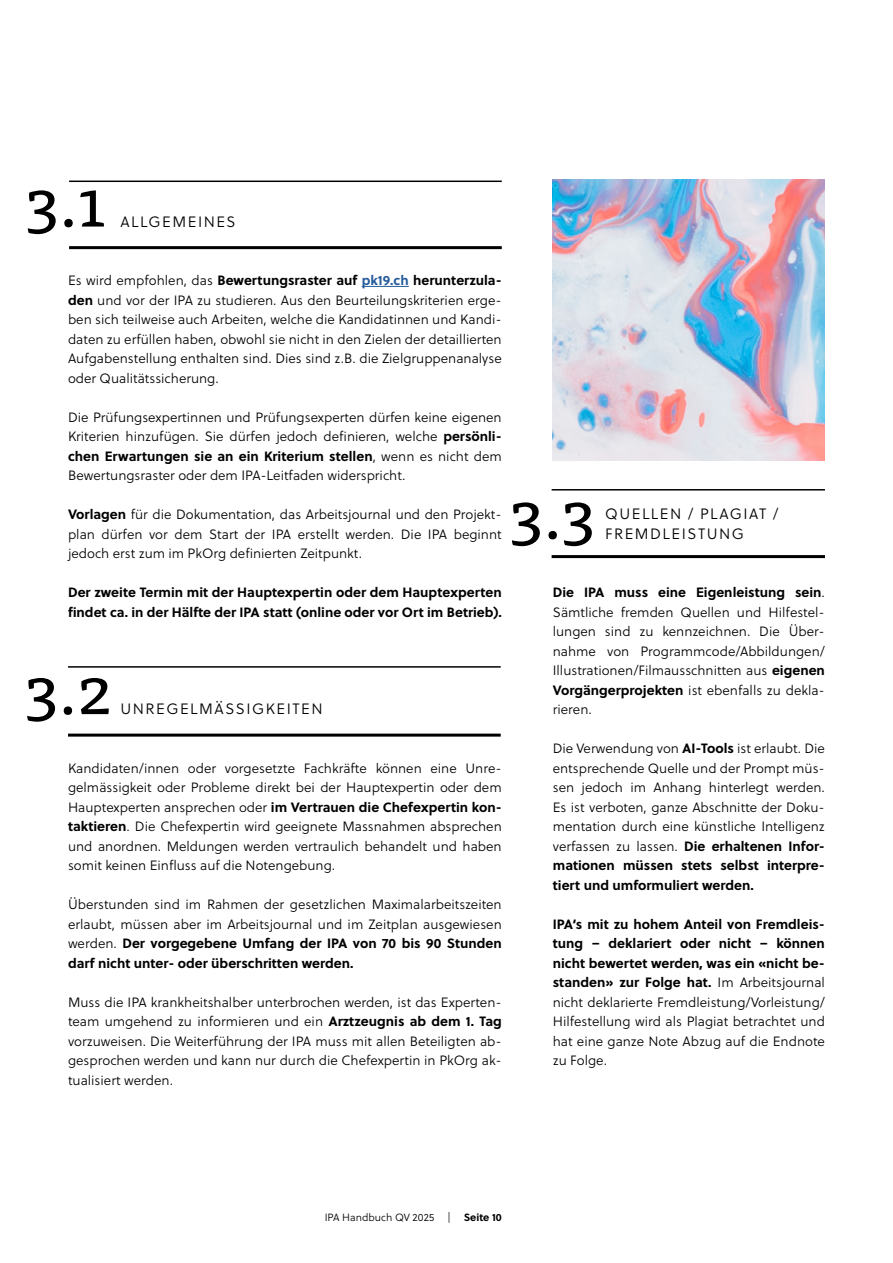
<style>
.page{position:relative;width:893px;height:1263px;background:#fff}
.page>*{position:absolute;margin:0;border:0;box-sizing:border-box;transform-origin:0 0}
.t1{font:66.6px "Tisa Pro";color:#000}
.t2{font:15px/19.5px "Soleil Lt";letter-spacing:.1em;color:#000}
.t3{font:13.5px/19.5px "Soleil Lt";color:#000;text-align:justify}
.t4{font:700 13.5px/19.5px "Soleil";color:#000}
.t5{font:10.5px "Soleil Lt";color:#000}
.t6{font:700 10.5px "Soleil";color:#000}
.s1{font-family:"Soleil Lt";font-weight:400}
.s2{color:#275b9b}
.s3{font-family:"Soleil";font-weight:700}
</style>
<div class="page">
<hr style="left:362px;top:286px;width:47px;height:1px;background:#275b9b">
<hr style="left:69px;top:181px;width:433px;height:1px;background:#000">
<hr style="left:69px;top:246px;width:433px;height:3px;background:#000">
<img style="left:553px;top:180px;width:272px;height:281px">
<hr style="left:68px;top:666px;width:433px;height:2px;background:#000">
<hr style="left:68px;top:734px;width:433px;height:3px;background:#000">
<hr style="left:552px;top:489px;width:273px;height:1px;background:#000">
<hr style="left:552px;top:555px;width:273px;height:3px;background:#000">
<h1 class="t1" style="left:26px;top:154px;width:81px">3.1</h1>
<p class="t2" style="left:121px;top:211px;width:117px">ALLGEMEINES</p>
<p class="t4" style="left:68px;top:270px;width:435px"><span class="s1">Es wird empfohlen, das</span> Bewertungsraster auf <span class="s2">pk19.ch</span> herunterzula-</p>
<p class="t3" style="left:68px;top:290px;width:435px"><span class="s3">den</span> und vor der IPA zu studieren. Aus den Beurteilungskriterien erge&shy;ben sich teilweise auch Arbeiten, welche die Kandidatinnen und Kandi&shy;daten zu erfüllen haben, obwohl sie nicht in den Zielen der detaillierten Aufgabenstellung enthalten sind. Dies sind z.B. die Zielgruppenanalyse oder Qualitätssicherung.</p>
<p class="t3" style="left:68px;top:407px;width:435px">Die Prüfungsexpertinnen und Prüfungsexperten dürfen keine eigenen<br>Kriterien hinzufügen. Sie dürfen jedoch definieren, welche <span class="s3">persönli-</span></p>
<p class="t4" style="left:68px;top:445px;width:435px">chen Erwartungen sie an ein Kriterium stellen<span class="s1">, wenn es nicht dem</span></p>
<p class="t3" style="left:68px;top:465px;width:339px">Bewertungsraster oder dem IPA-Leitfaden widerspricht.</p>
<p class="t3" style="left:68px;top:504px;width:435px"><span class="s3">Vorlagen</span> für die Dokumentation, das Arbeitsjournal und den Projekt&shy;plan dürfen vor dem Start der IPA erstellt werden. Die IPA beginnt jedoch erst zum im PkOrg definierten Zeitpunkt.</p>
<p class="t4" style="left:68px;top:582px;width:435px">Der zweite Termin mit der Hauptexpertin oder dem Hauptexperten findet ca. in der Hälfte der IPA statt (online oder vor Ort im Betrieb).</p>
<h1 class="t1" style="left:26px;top:642px;width:87px">3.2</h1>
<p class="t2" style="left:121px;top:699px;width:204px">UNREGELMÄSSIGKEITEN</p>
<p class="t3" style="left:68px;top:758px;width:435px">Kandidaten/innen oder vorgesetzte Fachkräfte können eine Unre&shy;gelmässigkeit oder Probleme direkt bei der Hauptexpertin oder dem</p>
<p class="t4" style="left:68px;top:796px;width:435px"><span class="s1">Hauptexperten ansprechen oder</span> im Vertrauen die Chefexpertin kon-</p>
<p class="t3" style="left:68px;top:816px;width:435px"><span class="s3">taktieren</span>. Die Chefexpertin wird geeignete Massnahmen absprechen und anordnen. Meldungen werden vertraulich behandelt und haben somit keinen Einfluss auf die Notengebung.</p>
<p class="t3" style="left:68px;top:894px;width:435px">Überstunden sind im Rahmen der gesetzlichen Maximalarbeitszeiten erlaubt, müssen aber im Arbeitsjournal und im Zeitplan ausgewiesen</p>
<p class="t4" style="left:68px;top:933px;width:435px"><span class="s1">werden.</span> Der vorgegebene Umfang der IPA von 70 bis 90 Stunden darf nicht unter- oder überschritten werden.</p>
<p class="t3" style="left:68px;top:992px;width:435px">Muss die IPA krankheitshalber unterbrochen werden, ist das Experten&shy;team umgehend zu informieren und ein <span class="s3">Arztzeugnis ab dem 1. Tag </span>vorzuweisen. Die Weiterführung der IPA muss mit allen Beteiligten ab&shy;gesprochen werden und kann nur durch die Chefexpertin in PkOrg ak&shy;tualisiert werden.</p>
<h1 class="t1" style="left:510px;top:466px;width:86px">3.3</h1>
<p class="t2" style="left:605px;top:504px;width:175px">QUELLEN / PLAGIAT /<br>FREMDLEISTUNG</p>
<p class="t4" style="left:553px;top:582px;width:274px">Die IPA muss eine Eigenleistung sein<span class="s1">.</span></p>
<p class="t3" style="left:553px;top:602px;width:274px">Sämtliche fremden Quellen und Hilfestel&shy;lungen sind zu kennzeichnen. Die Über&shy;nahme von Programmcode/Abbildungen/ Illustrationen/Filmausschnitten aus <span class="s3">eigenen Vorgängerprojekten</span> ist ebenfalls zu dekla&shy;rieren.</p>
<p class="t3" style="left:553px;top:738px;width:274px">Die Verwendung von <span class="s3">AI-Tools</span> ist erlaubt. Die entsprechende Quelle und der Prompt müs&shy;sen jedoch im Anhang hinterlegt werden.<br>Es ist verboten, ganze Abschnitte der Doku&shy;mentation durch eine künstliche Intelligenz</p>
<p class="t4" style="left:553px;top:835px;width:274px;text-align:justify"><span class="s1">verfassen zu lassen.</span> Die erhaltenen Infor&shy;mationen müssen stets selbst interpre&shy;tiert und umformuliert werden.</p>
<p class="t4" style="left:553px;top:913px;width:274px;text-align:justify">IPA‘s mit zu hohem Anteil von Fremdleis&shy;tung – deklariert oder nicht – können nicht bewertet werden, was ein «nicht be&shy;standen» zur Folge hat. <span class="s1">Im Arbeitsjournal</span></p>
<p class="t3" style="left:553px;top:992px;width:274px">nicht deklarierte Fremdleistung/Vorleistung/ Hilfestellung wird als Plagiat betrachtet und hat eine ganze Note Abzug auf die Endnote zu Folge.</p>
<p class="t5" style="left:325px;top:1210px;width:111px">IPA Handbuch QV 2025</p>
<p class="t6" style="left:447px;top:1209px;width:56px"><span class="s1">|</span> Seite 10</p>
</div>
